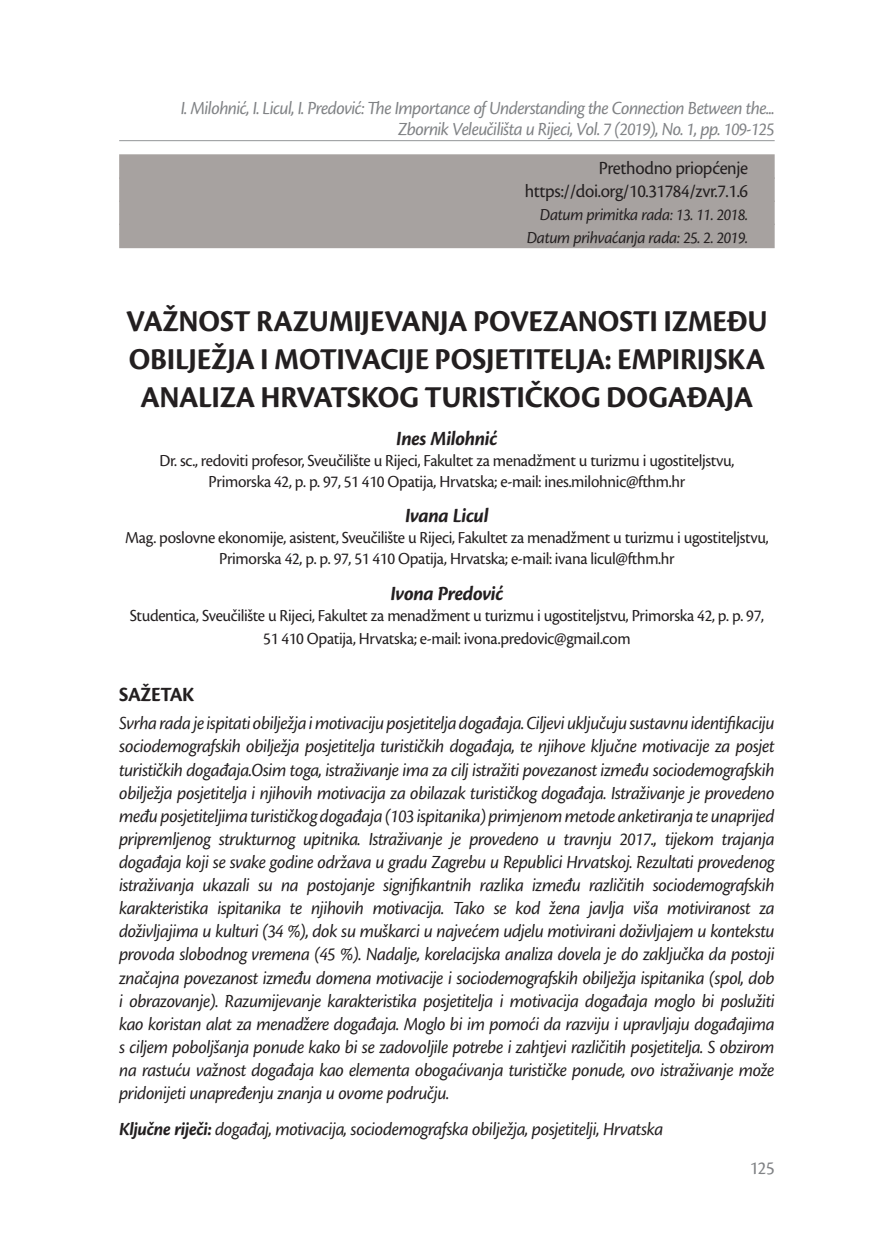
<style>
.page{position:relative;width:874px;height:1241px;background:#fff}
.page>*{position:absolute;margin:0;border:0;box-sizing:border-box;transform-origin:0 0}
.Naslov{font:700 31.5px/37.8px "Cronos Pro";letter-spacing:-.01em;color:#231f20;text-align:center;scale:.96 1}
.t1{font:italic 700 21px "Cronos Pro";letter-spacing:-.02em;color:#231f20;scale:.96 1}
.Sadržaj{font:700 21px "Cronos Pro";letter-spacing:-.02em;color:#231f20;scale:.96 1}
.t2{font:italic 19.25px/23.1px "Cronos Pro";letter-spacing:-.02em;color:#231f20;text-align:justify;scale:.96 1}
.t3{font:italic 19.25px/21px "Cronos Pro";letter-spacing:-.03em;color:#808285;text-align:right;scale:.96 1}
.zaglavlje_iznad_nasl{font:19.25px "Cronos Pro";letter-spacing:-.02em;color:#231f20;scale:.96 1}
.t4{font:19.25px "Cronos Pro";color:#808285;scale:.96 1}
.t5{font:17.5px/21px "Cronos Pro";letter-spacing:-.02em;color:#231f20;text-align:center;scale:.96 1}
.zaglavlje_iznad_nasl-2{font:italic 17.5px "Cronos Pro";letter-spacing:-.02em;color:#231f20;scale:.96 1}
.s1{font-weight:700}
</style>
<div class="page">
<hr style="left:119px;top:140px;width:655px;height:1px;background:#939598">
<div style="left:119px;top:154px;width:655px;height:25px;background:#a7a2a0"></div>
<div style="left:119px;top:177px;width:655px;height:25px;background:#a7a2a0"></div>
<div style="left:119px;top:200px;width:655px;height:25px;background:#a7a2a0"></div>
<div style="left:119px;top:224px;width:655px;height:24px;background:#a7a2a0"></div>
<p class="t3" style="left:181px;top:98px;width:620px">I. Milohnić, I. Licul, I. Predović: The Importance of Understanding the Connection Between the...<br>Zbornik Veleučilišta u Rijeci, Vol. 7 (2019), No. 1, pp. 109-125</p>
<p class="zaglavlje_iznad_nasl" style="left:598px;top:157px;width:157px">Prethodno priopćenje</p>
<p class="zaglavlje_iznad_nasl" style="left:524px;top:180px;width:234px">https://doi.org/10.31784/zvr.7.1.6</p>
<p class="zaglavlje_iznad_nasl-2" style="left:539px;top:205px;width:218px">Datum primitka rada: 13. 11. 2018.</p>
<p class="zaglavlje_iznad_nasl-2" style="left:526px;top:228px;width:232px">Datum prihvaćanja rada: 25. 2. 2019.</p>
<p class="Naslov" style="left:126px;top:303px;width:669px">VAŽNOST RAZUMIJEVANJA POVEZANOSTI IZMEĐU<br>OBILJEŽJA I MOTIVACIJE POSJETITELJA: EMPIRIJSKA<br>ANALIZA HRVATSKOG TURISTIČKOG DOGAĐAJA</p>
<p class="t1" style="left:396px;top:426px;width:107px">Ines Milohnić</p>
<p class="t5" style="left:159px;top:449px;width:600px">Dr. sc., redoviti profesor, Sveučilište u Rijeci, Fakultet za menadžment u turizmu i ugostiteljstvu,<br>Primorska 42, p. p. 97, 51 410 Opatija, Hrvatska; e-mail: ines.milohnic@fthm.hr</p>
<p class="t1" style="left:405px;top:503px;width:88px">Ivana Licul</p>
<p class="t5" style="left:125px;top:527px;width:671px">Mag. poslovne ekonomije, asistent, Sveučilište u Rijeci, Fakultet za menadžment u turizmu i ugostiteljstvu,<br>Primorska 42, p. p. 97, 51 410 Opatija, Hrvatska; e-mail: ivana licul@fthm.hr</p>
<p class="t1" style="left:390px;top:581px;width:119px">Ivona Predović</p>
<p class="t5" style="left:130px;top:604px;width:661px;line-height:23.1px">Studentica, Sveučilište u Rijeci, Fakultet za menadžment u turizmu i ugostiteljstvu, Primorska 42, p. p. 97,<br>51 410 Opatija, Hrvatska; e-mail: ivona.predovic@gmail.com</p>
<p class="Sadržaj" style="left:119px;top:682px;width:80px">SAŽETAK</p>
<p class="t2" style="left:119px;top:711px;width:684px">Svrha rada je ispitati obilježja i motivaciju posjetitelja događaja. Ciljevi uključuju sustavnu identifikaciju sociodemografskih obilježja posjetitelja turističkih događaja, te njihove ključne motivacije za posjet turističkih događaja.Osim toga, istraživanje ima za cilj istražiti povezanost između sociodemografskih obilježja posjetitelja i njihovih motivacija za obilazak turističkog događaja. Istraživanje je provedeno među posjetiteljima turističkog događaja (103 ispitanika) primjenom metode anketiranja te unaprijed pripremljenog strukturnog upitnika. Istraživanje je provedeno u travnju 2017., tijekom trajanja događaja koji se svake godine održava u gradu Zagrebu u Republici Hrvatskoj. Rezultati provedenog istraživanja ukazali su na postojanje signifikantnih razlika između različitih sociodemografskih karakteristika ispitanika te njihovih motivacija. Tako se kod žena javlja viša motiviranost za doživljajima u kulturi (34 %), dok su muškarci u najvećem udjelu motivirani doživljajem u kontekstu provoda slobodnog vremena (45 %). Nadalje, korelacijska analiza dovela je do zaključka da postoji značajna povezanost između domena motivacije i sociodemografskih obilježja ispitanika (spol, dob i obrazovanje). Razumijevanje karakteristika posjetitelja i motivacija događaja moglo bi poslužiti kao koristan alat za menadžere događaja. Moglo bi im pomoći da razviju i upravljaju događajima s ciljem poboljšanja ponude kako bi se zadovoljile potrebe i zahtjevi različitih posjetitelja. S obzirom na rastuću važnost događaja kao elementa obogaćivanja turističke ponude, ovo istraživanje može pridonijeti unapređenju znanja u ovome području.</p>
<p class="t2" style="left:119px;top:1117px;width:568px"><span class="s1">Ključne riječi:</span> događaj, motivacija, sociodemografska obilježja, posjetitelji, Hrvatska</p>
<p class="t4" style="left:749px;top:1156px;width:27px">125</p>
</div>
